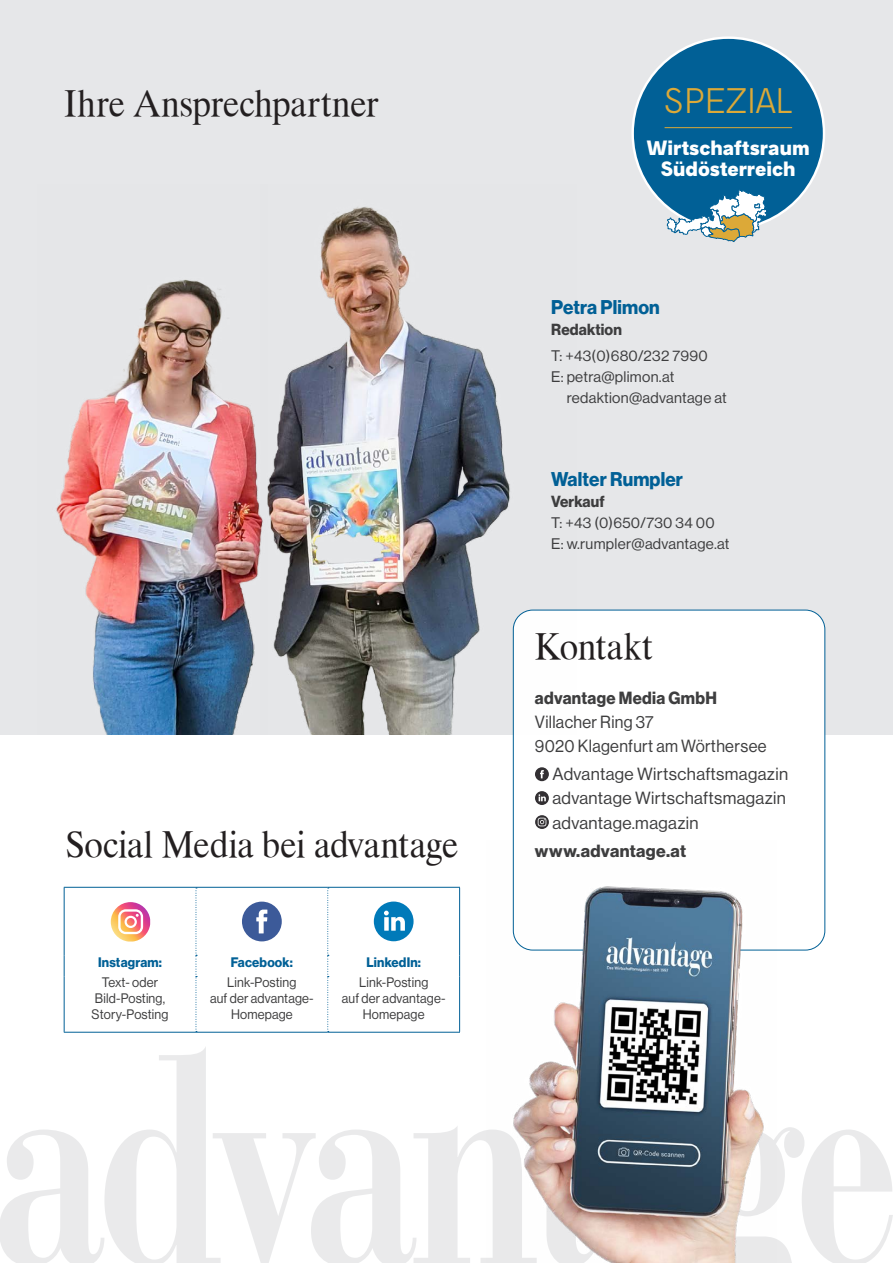
<style>
.page{position:relative;width:893px;height:1263px;background:#fff}
.page>*{position:absolute;margin:0;border:0;box-sizing:border-box;transform-origin:0 0}
.t1{font:37.5px "Tiempo";letter-spacing:-.01em;color:#231f20;scale:.92 1}
.t2{font:300 36px "Hanken Sans";letter-spacing:.005em;color:#dca938}
.t3{font:800 21px/21px "Hanken Sans";color:#fff;text-align:center}
.t4{font:19.5px "N Haas Grotesk DS Pro 75 Bd";letter-spacing:.01em;color:#016096;scale:.95 1}
.t5{font:17.25px/24px "N Haas Grotesk DS Pro 55 Rg";letter-spacing:.02em;color:#3e3e3f}
.t6{font:17.25px/24px "N Haas Grotesk DS Pro 55 Rg";letter-spacing:.02em;color:#3e3e3f;scale:.95 1}
.t7{font:17.25px "N Haas Grotesk DS Pro 75 Bd";letter-spacing:.02em;color:#3e3e3f;scale:.95 1}
.t8{font:17.25px "N Haas Grotesk DS Pro 75 Bd";letter-spacing:.02em;color:#3e3e3f}
.t9{font:15.75px "N Haas Grotesk DS Pro 75 Bd";letter-spacing:.01em;color:#3e3e3f;scale:.95 1}
.t10{font:15px/21px "N Haas Grotesk DS Pro 55 Rg";letter-spacing:.02em;color:#3e3e3f}
.t11{font:13.5px/16.2px "N Haas Grotesk DS Pro 55 Rg";letter-spacing:.015em;color:#3e3e3f;text-align:center;scale:.95 1}
.t12{font:13.5px "N Haas Grotesk DS Pro 75 Bd";letter-spacing:.015em;color:#016096;scale:.95 1}
</style>
<div class="page">
<div style="left:0;top:0;width:893px;height:734px;background:#e6e7e9"></div>
<svg style="left:0;top:1047px;width:893px;height:216px"></svg>
<div style="left:513px;top:610px;width:312px;height:340px;background:#fff;border-radius:19px"></div>
<div style="left:535px;top:767px;width:14px;height:14px;background:#333033;border-radius:50%"></div>
<svg style="left:540px;top:770px;width:4px;height:8px"></svg>
<div style="left:535px;top:791px;width:14px;height:14px;background:#333033;border-radius:50%"></div>
<svg style="left:538px;top:794px;width:8px;height:7px"></svg>
<svg style="left:535px;top:815px;width:14px;height:14px"></svg>
<hr style="left:64px;top:887px;width:132px;height:1px;background:#016096">
<hr style="left:64px;top:888px;width:1px;height:67px;background:#016096">
<hr style="left:196px;top:887px;width:132px;height:1px;background:#016096">
<hr style="left:328px;top:887px;width:132px;height:1px;background:#016096">
<hr style="left:459px;top:888px;width:1px;height:67px;background:#016096">
<svg style="left:64px;top:955px;width:1px;height:21px"></svg>
<svg style="left:459px;top:955px;width:1px;height:21px"></svg>
<hr style="left:64px;top:976px;width:1px;height:56px;background:#016096">
<hr style="left:459px;top:976px;width:1px;height:56px;background:#016096">
<hr style="left:64px;top:1032px;width:132px;height:1px;background:#016096">
<hr style="left:196px;top:1032px;width:132px;height:1px;background:#016096">
<hr style="left:328px;top:1032px;width:132px;height:1px;background:#016096">
<svg style="left:196px;top:888px;width:1px;height:144px"></svg>
<svg style="left:327px;top:888px;width:2px;height:144px"></svg>
<svg style="left:111px;top:902px;width:39px;height:39px"></svg>
<div style="left:242px;top:902px;width:40px;height:39px;background:#3c5a99;border-radius:50%"></div>
<svg style="left:256px;top:909px;width:11px;height:24px"></svg>
<div style="left:374px;top:901px;width:40px;height:40px;background:#007ab9;border-radius:50%"></div>
<svg style="left:384px;top:911px;width:21px;height:20px"></svg>
<img style="left:486px;top:840px;width:291px;height:423px">
<div style="left:633px;top:38px;width:191px;height:191px;background:#016096;border-radius:50%"></div>
<hr style="left:665px;top:127px;width:127px;height:1px;background:#dca938">
<svg style="left:667px;top:190px;width:101px;height:52px"></svg>
<img style="left:56px;top:279px;width:204px;height:455px">
<img style="left:260px;top:207px;width:317px;height:527px">
<h1 class="t1" style="left:64px;top:81px;width:344px">Ihre Ansprechpartner</h1>
<h1 class="t1" style="left:66px;top:821px;width:428px">Social Media bei advantage</h1>
<p class="t12" style="left:98px;top:954px;width:69px">Instagram:</p>
<p class="t12" style="left:231px;top:954px;width:67px">Facebook:</p>
<p class="t12" style="left:366px;top:954px;width:59px">LinkedIn:</p>
<p class="t11" style="left:92px;top:974px;width:82px">Text- oder<br>Bild-Posting,<br>Story-Posting</p>
<p class="t11" style="left:210px;top:974px;width:111px">Link-Posting<br>auf der advantage-<br>Homepage</p>
<p class="t11" style="left:342px;top:974px;width:111px">Link-Posting<br>auf der advantage-<br>Homepage</p>
<h2 class="t2" style="left:664px;top:74px;width:129px">SPEZIAL</h2>
<h3 class="t3" style="left:647px;top:136px;width:164px">Wirtschaftsraum<br>Südösterreich</h3>
<h3 class="t4" style="left:551px;top:296px;width:116px">Petra Plimon</h3>
<p class="t9" style="left:551px;top:321px;width:76px">Redaktion</p>
<p class="t10" style="left:551px;top:345px;width:158px">T: +43(0)680/232 7990<br>E: petra@plimon.at</p>
<p class="t10" style="left:567px;top:387px;width:162px">redaktion@advantage at</p>
<h3 class="t4" style="left:551px;top:467px;width:140px">Walter Rumpler</h3>
<p class="t9" style="left:551px;top:492px;width:58px">Verkauf</p>
<p class="t10" style="left:551px;top:512px;width:180px">T: +43 (0)650/730 34 00<br>E: w.rumpler@advantage.at</p>
<h1 class="t1" style="left:535px;top:623px;width:130px">Kontakt</h1>
<p class="t7" style="left:535px;top:688px;width:193px">advantage Media GmbH</p>
<p class="t6" style="left:535px;top:710px;width:245px">Villacher Ring 37<br>9020 Klagenfurt am Wörthersee</p>
<p class="t5" style="left:552px;top:762px;width:237px">Advantage Wirtschaftsmagazin advantage Wirtschaftsmagazin advantage.magazin</p>
<p class="t8" style="left:535px;top:841px;width:153px">www.advantage.at</p>
</div>
